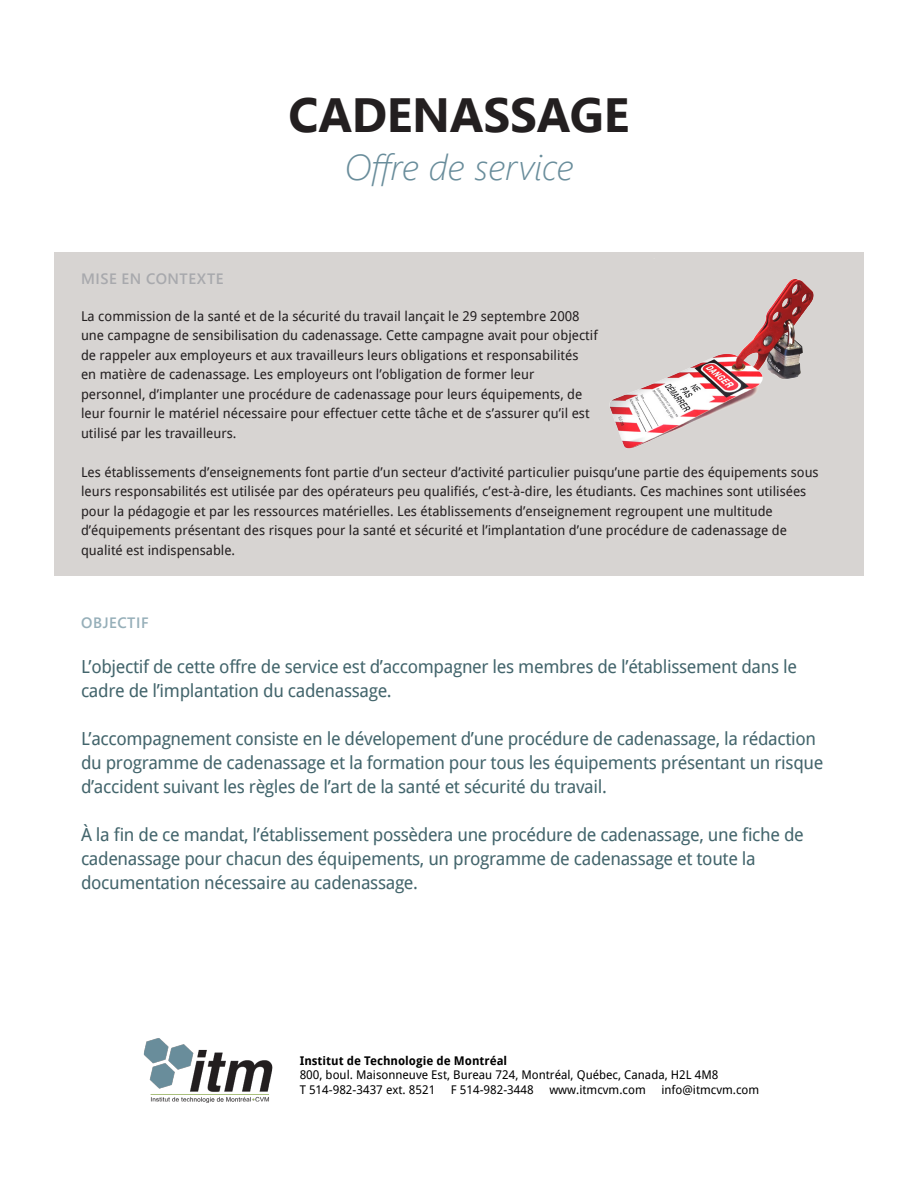
<style>
.page{position:relative;width:918px;height:1188px;background:#fff}
.page>*{position:absolute;margin:0;border:0;box-sizing:border-box;transform-origin:0 0}
.t1{font:700 48px "Segoe UI";letter-spacing:-.005em;color:#231f20}
.t2{font:italic 300 36px "Segoe UI";color:#698d9b}
.t3{font:18px/24px "Droid Sans";letter-spacing:-.02em;color:#43656c}
.t4{font:600 15px "Segoe UI";letter-spacing:.035em;color:#a8a9ad}
.t5{font:600 15px "Segoe UI";letter-spacing:.035em;color:#96afb9}
.t6{font:13.5px/19.5px "Droid Sans";color:#231f20}
.t7{font:12px "Droid Sans";color:#000}
.t8{font:700 12px "Droid Sans";color:#000}
</style>
<div class="page">
<img style="left:143px;top:1038px;width:130px;height:65px">
<div style="left:54px;top:253px;width:810px;height:323px;background:#d7d4d2"></div>
<img style="left:610px;top:279px;width:204px;height:170px">
<p class="t4" style="left:81px;top:267px;width:144px">MISE EN CONTEXTE</p>
<p class="t1" style="left:289px;top:78px;width:342px">CADENASSAGE</p>
<p class="t2" style="left:344px;top:142px;width:231px">Offre de service</p>
<p class="t6" style="left:81px;top:306px;width:518px">La commission de la santé et de la sécurité du travail lançait le 29 septembre 2008 une campagne de sensibilisation du cadenassage. Cette campagne avait pour objectif de rappeler aux employeurs et aux travailleurs leurs obligations et responsabilités<br>en matière de cadenassage. Les employeurs ont l’obligation de former leur personnel, d’implanter une procédure de cadenassage pour leurs équipements, de leur fournir le matériel nécessaire pour effectuer cette tâche et de s’assurer qu’il est utilisé par les travailleurs.</p>
<p class="t6" style="left:81px;top:462px;width:739px">Les établissements d’enseignements font partie d’un secteur d’activité particulier puisqu’une partie des équipements sous leurs responsabilités est utilisée par des opérateurs peu qualifiés, c’est-à-dire, les étudiants. Ces machines sont utilisées pour la pédagogie et par les ressources matérielles. Les établissements d’enseignement regroupent une multitude d’équipements présentant des risques pour la santé et sécurité et l’implantation d’une procédure de cadenassage de qualité est indispensable.</p>
<p class="t5" style="left:81px;top:612px;width:69px">OBJECTIF</p>
<p class="t3" style="left:81px;top:654px;width:718px">L’objectif de cette offre de service est d’accompagner les membres de l’établissement dans le cadre de l’implantation du cadenassage.</p>
<p class="t3" style="left:81px;top:726px;width:744px">L’accompagnement consiste en le dévelopement d’une procédure de cadenassage, la rédaction du programme de cadenassage et la formation pour tous les équipements présentant un risque d’accident suivant les règles de l’art de la santé et sécurité du travail.</p>
<p class="t3" style="left:81px;top:822px;width:724px">À la fin de ce mandat, l’établissement possèdera une procédure de cadenassage, une fiche de cadenassage pour chacun des équipements, un programme de cadenassage et toute la documentation nécessaire au cadenassage.</p>
<p class="t8" style="left:300px;top:1052px;width:209px">Institut de Technologie de Montréal</p>
<p class="t7" style="left:300px;top:1067px;width:420px">800, boul. Maisonneuve Est, Bureau 724, Montréal, Québec, Canada, H2L 4M8</p>
<p class="t7" style="left:300px;top:1081px;width:137px">T 514-982-3437 ext. 8521</p>
<p class="t7" style="left:451px;top:1081px;width:84px">F 514-982-3448</p>
<p class="t7" style="left:549px;top:1081px;width:98px">www.itmcvm.com</p>
<p class="t7" style="left:661px;top:1081px;width:99px">info@itmcvm.com</p>
</div>
